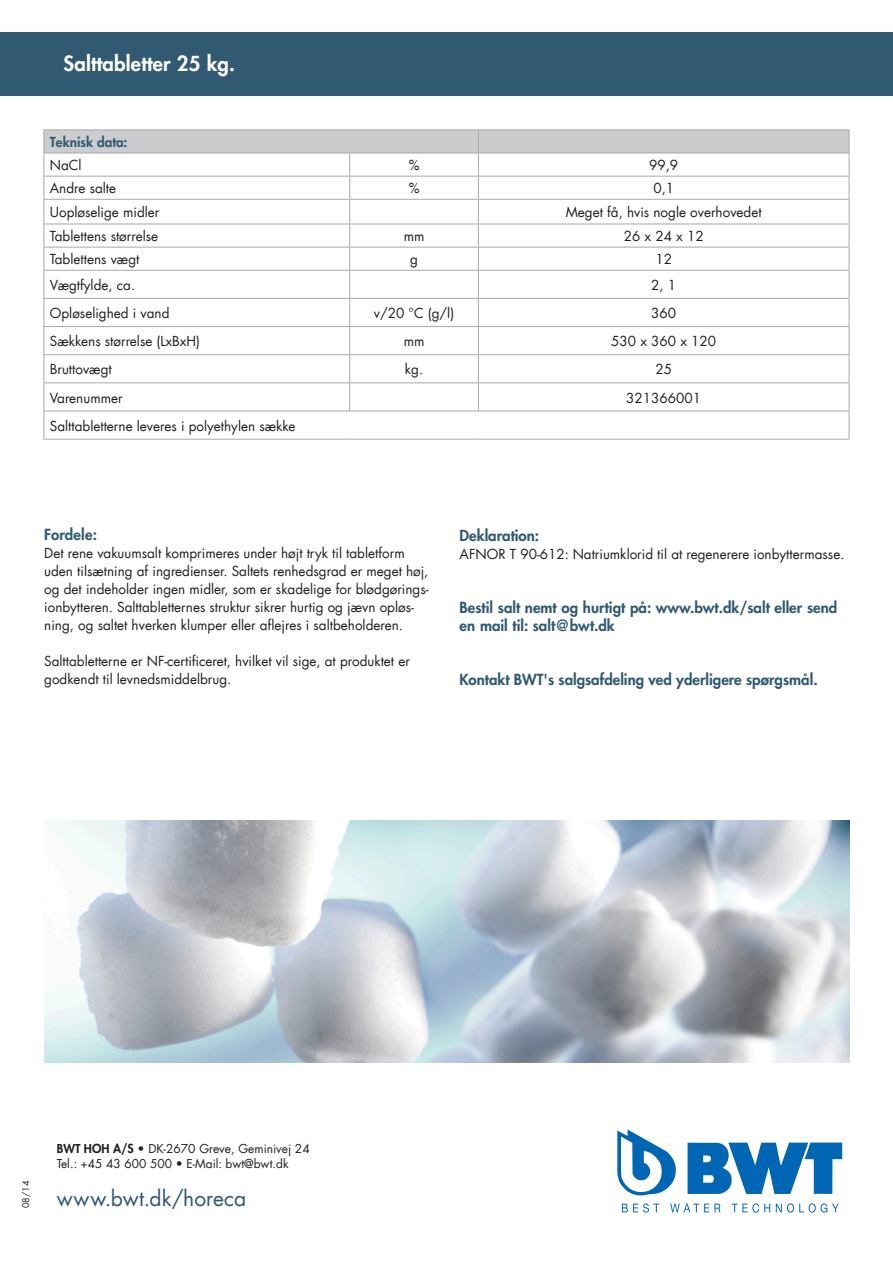
<style>
.page{position:relative;width:893px;height:1263px;background:#fff}
.page>*{position:absolute;margin:0;border:0;box-sizing:border-box;transform-origin:0 0}
.t1{font:21px "Futura Com";letter-spacing:.005em;color:#315a72}
.t2{font:800 20.25px "Futura Com";letter-spacing:.01em;color:#fff}
.Cover_Headline{font:800 15px/18px "Futura Com";color:#315a72}
.Bagside_hvid_subover{font:800 15px "Futura Com";color:#315a72}
.Firstbody_white{font:800 15px "Futura Com";color:#315a72}
.Copy_Headline{font:800 15px "Futura Com";letter-spacing:.01em;color:#315a72}
.Firstbody_white-2{font:13.5px/18px "Futura Com";color:#231f20}
.Tabeldata_9pt{font:13.5px "Futura Com";color:#231f20}
.Copy_Orange{font:800 13.5px "Futura Com";color:#315a72}
.t3{font:12px "Futura Com";color:#231f20}
.Copy_Orange-2{font:9px "Futura Com";color:#231f20}
.s1{font-weight:800}
</style>
<div class="page">
<svg style="left:617px;top:1129px;width:59px;height:67px"></svg>
<svg style="left:687px;top:1142px;width:155px;height:52px"></svg>
<svg style="left:622px;top:1203px;width:37px;height:9px"></svg>
<svg style="left:670px;top:1203px;width:50px;height:9px"></svg>
<svg style="left:732px;top:1203px;width:38px;height:9px"></svg>
<svg style="left:776px;top:1203px;width:63px;height:9px"></svg>
<hr style="left:44px;top:129px;width:306px;height:1px;background:#a8a9ad">
<hr style="left:350px;top:129px;width:128px;height:1px;background:#a8a9ad">
<hr style="left:478px;top:129px;width:371px;height:1px;background:#a8a9ad">
<svg style="left:44px;top:130px;width:806px;height:309px"></svg>
<hr style="left:44px;top:439px;width:306px;height:1px;background:#a8a9ad">
<hr style="left:350px;top:439px;width:128px;height:1px;background:#a8a9ad">
<hr style="left:478px;top:439px;width:371px;height:1px;background:#a8a9ad">
<div style="left:0;top:32px;width:893px;height:64px;background:#315a72"></div>
<img style="left:44px;top:821px;width:805px;height:241px">
<p class="t2" style="left:64px;top:48px;width:173px">Salttabletter 25 kg.</p>
<p class="Copy_Orange" style="left:50px;top:132px;width:79px">Teknisk data:</p>
<p class="Tabeldata_9pt" style="left:50px;top:156px;width:33px">NaCl</p>
<p class="Firstbody_white-2" style="left:409px;top:156px;width:12px">%</p>
<p class="Tabeldata_9pt" style="left:649px;top:156px;width:31px">99,9</p>
<p class="Tabeldata_9pt" style="left:50px;top:179px;width:68px">Andre salte</p>
<p class="Firstbody_white-2" style="left:409px;top:179px;width:12px">%</p>
<p class="Tabeldata_9pt" style="left:653px;top:179px;width:22px">0,1</p>
<p class="Tabeldata_9pt" style="left:50px;top:203px;width:111px">Uopløselige midler</p>
<p class="Tabeldata_9pt" style="left:566px;top:203px;width:197px">Meget få, hvis nogle overhovedet</p>
<p class="Tabeldata_9pt" style="left:50px;top:227px;width:110px">Tablettens størrelse</p>
<p class="Tabeldata_9pt" style="left:404px;top:227px;width:22px">mm</p>
<p class="Tabeldata_9pt" style="left:624px;top:227px;width:81px">26 x 24 x 12</p>
<p class="Tabeldata_9pt" style="left:50px;top:250px;width:91px">Tablettens vægt</p>
<p class="Firstbody_white-2" style="left:410px;top:250px;width:9px">g</p>
<p class="Tabeldata_9pt" style="left:655px;top:250px;width:18px">12</p>
<p class="Tabeldata_9pt" style="left:50px;top:276px;width:87px">Vægtfylde, ca.</p>
<p class="Tabeldata_9pt" style="left:651px;top:276px;width:26px">2, 1</p>
<p class="Tabeldata_9pt" style="left:50px;top:304px;width:121px">Opløselighed i vand</p>
<p class="Tabeldata_9pt" style="left:374px;top:304px;width:82px">v/20 °C (g/l)</p>
<p class="Tabeldata_9pt" style="left:651px;top:304px;width:26px">360</p>
<p class="Tabeldata_9pt" style="left:50px;top:332px;width:152px">Sækkens størrelse (LxBxH)</p>
<p class="Firstbody_white-2" style="left:404px;top:332px;width:22px">mm</p>
<p class="Tabeldata_9pt" style="left:611px;top:332px;width:106px">530 x 360 x 120</p>
<p class="Tabeldata_9pt" style="left:50px;top:360px;width:63px">Bruttovægt</p>
<p class="Firstbody_white-2" style="left:405px;top:360px;width:20px">kg.</p>
<p class="Tabeldata_9pt" style="left:655px;top:360px;width:18px">25</p>
<p class="Tabeldata_9pt" style="left:50px;top:388px;width:74px">Varenummer</p>
<p class="Tabeldata_9pt" style="left:626px;top:388px;width:76px">321366001</p>
<p class="Tabeldata_9pt" style="left:50px;top:416px;width:247px">Salttabletterne leveres i polyethylen sække</p>
<p class="Copy_Headline" style="left:44px;top:523px;width:54px">Fordele:</p>
<p class="Firstbody_white-2" style="left:44px;top:544px;width:386px">Det rene vakuumsalt komprimeres under højt tryk til tabletform uden tilsætning af ingredienser. Saltets renhedsgrad er meget høj, og det indeholder ingen midler, som er skadelige for blødgørings&shy;ionbytteren. Salttabletternes struktur sikrer hurtig og jævn opløs&shy;ning, og saltet hverken klumper eller aflejres i saltbeholderen.</p>
<p class="Firstbody_white-2" style="left:44px;top:652px;width:367px">Salttabletterne er NF-certificeret, hvilket vil sige, at produktet er godkendt til levnedsmiddelbrug.</p>
<p class="Firstbody_white" style="left:460px;top:524px;width:81px">Deklaration:</p>
<p class="Firstbody_white-2" style="left:460px;top:545px;width:386px">AFNOR T 90-612: Natriumklorid til at regenerere ionbyttermasse.</p>
<p class="Cover_Headline" style="left:460px;top:598px;width:379px">Bestil salt nemt og hurtigt på: www.bwt.dk/salt eller send en mail til: salt@bwt.dk</p>
<p class="Bagside_hvid_subover" style="left:460px;top:668px;width:360px">Kontakt BWT's salgsafdeling ved yderligere spørgsmål.</p>
<p class="t3" style="left:57px;top:1140px;width:254px"><span class="s1">BWT HOH A/S</span> • DK-2670 Greve, Geminivej 24</p>
<p class="t3" style="left:57px;top:1155px;width:233px">Tel.: +45 43 600 500 • E-Mail: bwt@bwt.dk</p>
<p class="Copy_Orange-2" style="left:20px;top:1208px;width:29px;rotate:-90deg">08/14</p>
<p class="t1" style="left:57px;top:1184px;width:191px">www.bwt.dk/horeca</p>
</div>
